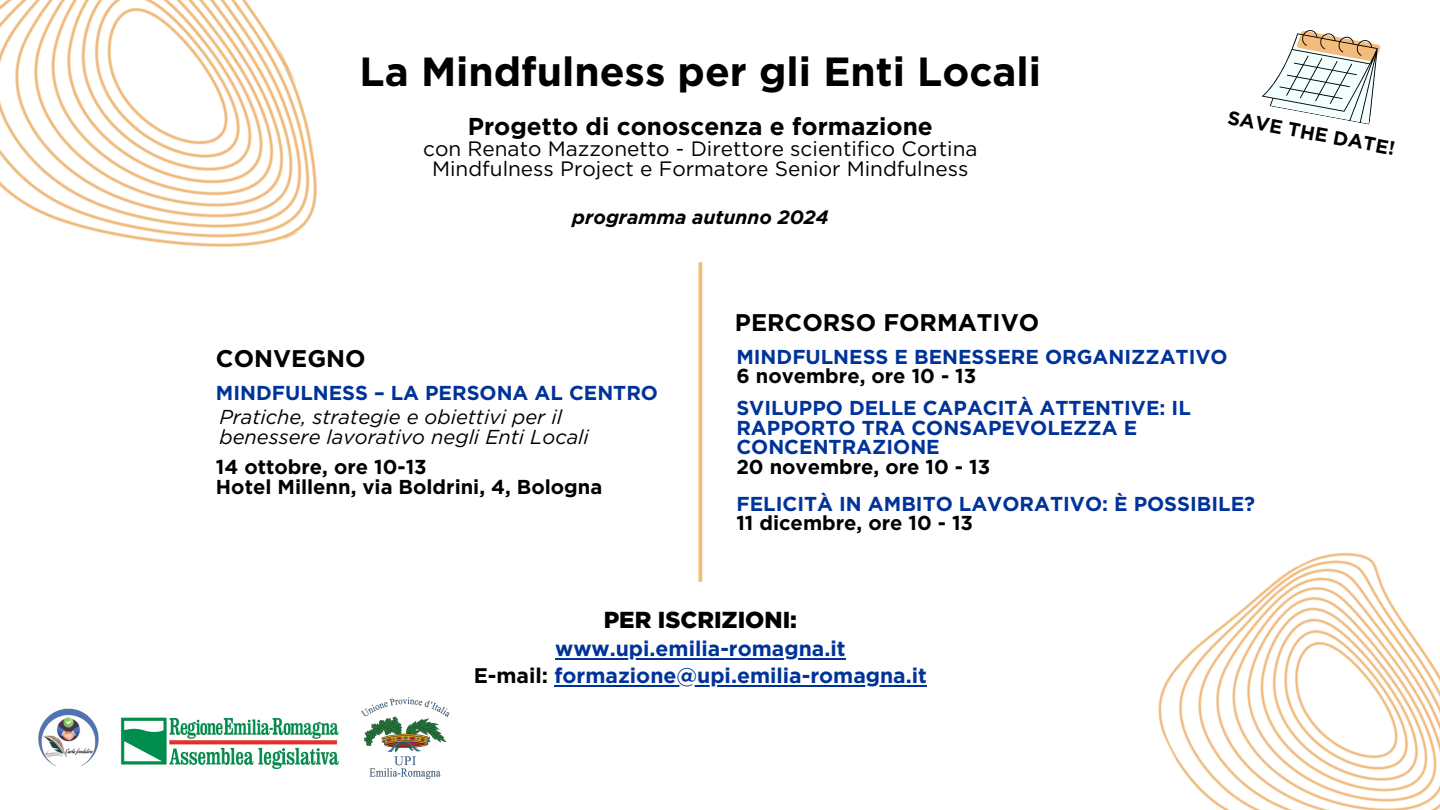
<style>
.page{position:relative;width:1440px;height:810px;background:#fff}
.page>*{position:absolute;margin:0;border:0;box-sizing:border-box;transform-origin:0 0}
.t1{font:700 40.7px "Gotham";color:#000}
.t2{font:700 24.4px "Gotham";color:#000}
.t3{font:700 24.1px "Gotham";color:#000}
.t4{font:900 23.2px "Gotham";color:#000}
.t5{font:700 21.2px/27px "Gotham";color:#039;text-align:center}
.t6{font:20.8px/20.2px "Gotham";color:#000;text-align:center}
.t7{font:700 20.2px/19.5px "Gotham";color:#039}
.t8{font:700 20.2px/19.5px "Gotham";color:#000}
.t9{font:italic 20.2px/19.5px "Gotham";color:#000}
.t10{font:700 19.4px "Gotham";color:#000}
.t11{font:italic 700 19.3px "Gotham";color:#000}
.s1{color:#000}
</style>
<div class="page">
<hr style="left:699px;top:262px;width:3px;height:320px;background:#f3bc7c">
<img style="left:0;top:0;width:318px;height:247px">
<img style="left:1158px;top:552px;width:282px;height:258px">
<img style="left:38px;top:709px;width:61px;height:58px">
<img style="left:361px;top:697px;width:89px;height:83px">
<img style="left:120px;top:717px;width:219px;height:52px">
<svg style="left:1262px;top:30px;width:119px;height:95px"></svg>
<hr style="left:555px;top:658px;width:291px;height:1px;background:#039">
<hr style="left:554px;top:685px;width:373px;height:1px;background:#039">
<p class="t1" style="left:360px;top:47px;width:683px">La Mindfulness per gli Enti Locali</p>
<h2 class="t2" style="left:468px;top:112px;width:467px">Progetto di conoscenza e formazione</h2>
<h2 class="t6" style="left:423px;top:139px;width:556px">con Renato Mazzonetto - Direttore scientifico Cortina<br>Mindfulness Project e Formatore Senior Mindfulness</h2>
<h4 class="t11" style="left:572px;top:205px;width:258px">programma autunno 2024</h4>
<h3 class="t3" style="left:735px;top:308px;width:306px">PERCORSO FORMATIVO</h3>
<p class="t10" style="left:1230px;top:105px;width:171px;rotate:11deg">SAVE THE DATE!</p>
<p class="t3" style="left:216px;top:344px;width:151px">CONVEGNO</p>
<p class="t7" style="left:216px;top:383px;width:444px">MINDFULNESS – LA PERSONA AL CENTRO</p>
<p class="t9" style="left:219px;top:407px;width:371px">Pratiche, strategie e obiettivi per il benessere lavorativo negli Enti Locali</p>
<h4 class="t8" style="left:216px;top:457px;width:388px">14 ottobre, ore 10-13<br>Hotel Millenn, via Boldrini, 4, Bologna</h4>
<p class="t7" style="left:736px;top:347px;width:493px">MINDFULNESS E BENESSERE ORGANIZZATIVO</p>
<p class="t8" style="left:736px;top:366px;width:241px">6 novembre, ore 10 - 13</p>
<p class="t7" style="left:736px;top:398px;width:456px">SVILUPPO DELLE CAPACITÀ ATTENTIVE: IL<br>RAPPORTO TRA CONSAPEVOLEZZA E<br>CONCENTRAZIONE</p>
<p class="t8" style="left:736px;top:457px;width:255px">20 novembre, ore 10 - 13</p>
<p class="t7" style="left:737px;top:494px;width:520px">FELICITÀ IN AMBITO LAVORATIVO: È POSSIBILE?</p>
<p class="t8" style="left:736px;top:513px;width:238px">11 dicembre, ore 10 - 13</p>
<p class="t4" style="left:604px;top:606px;width:195px">PER ISCRIZIONI:</p>
<p class="t5" style="left:474px;top:635px;width:455px">www.upi.emilia-romagna.it<br><span class="s1">E-mail:</span> formazione@upi.emilia-romagna.it</p>
</div>
